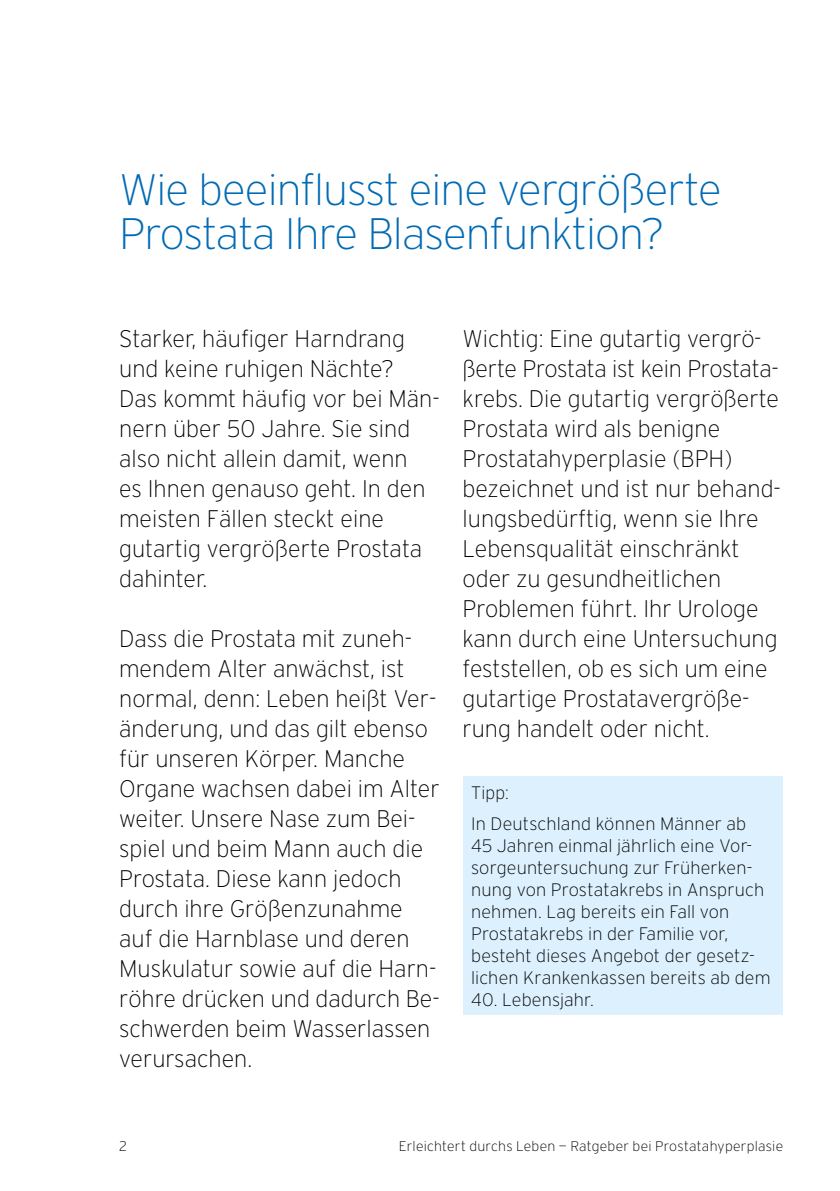
<style>
.page{position:relative;width:840px;height:1191px;background:#fff}
.page>*{position:absolute;margin:0;border:0;box-sizing:border-box;transform-origin:0 0}
.t1{font:200 44px/44px "Interstate";letter-spacing:-.02em;color:#006ab4}
.t2{font:200 24px/30px "Interstate";color:#000}
.t3{font:200 18px/22px "Interstate";letter-spacing:.005em;color:#000}
.t4{font:200 14px "Interstate";letter-spacing:.015em;color:#000}
</style>
<div class="page">
<div style="left:462px;top:776px;width:320px;height:238px;background:#dcf0fd"></div>
<h1 class="t1" style="left:119px;top:167px;width:604px">Wie beeinflusst eine vergrößerte<br>Prostata Ihre Blasenfunktion?</h1>
<p class="t2" style="left:119px;top:323px;width:322px">Starker, häufiger Harndrang und keine ruhigen Nächte?<br>Das kommt häufig vor bei Män&shy;nern über 50 Jahre. Sie sind also nicht allein damit, wenn<br>es Ihnen genauso geht. In den meisten Fällen steckt eine gutartig vergrößerte Prostata dahinter.</p>
<p class="t2" style="left:119px;top:623px;width:322px">Dass die Prostata mit zuneh&shy;mendem Alter anwächst, ist normal, denn: Leben heißt Ver&shy;änderung, und das gilt ebenso für unseren Körper. Manche<br>Organe wachsen dabei im Alter weiter. Unsere Nase zum Bei&shy;spiel und beim Mann auch die<br>Prostata. Diese kann jedoch durch ihre Größenzunahme auf die Harnblase und deren<br>Muskulatur sowie auf die Harn&shy;röhre drücken und dadurch Be&shy;schwerden beim Wasserlassen verursachen.</p>
<p class="t2" style="left:462px;top:323px;width:320px">Wichtig: Eine gutartig vergrö&shy;ßerte Prostata ist kein Prostata&shy;krebs. Die gutartig vergrößerte<br>Prostata wird als benigne<br>Prostatahyperplasie (BPH) bezeichnet und ist nur behand&shy;lungsbedürftig, wenn sie Ihre<br>Lebensqualität einschränkt oder zu gesundheitlichen<br>Problemen führt. Ihr Urologe kann durch eine Untersuchung feststellen, ob es sich um eine gutartige Prostatavergröße&shy;rung handelt oder nicht.</p>
<p class="t3" style="left:471px;top:778px;width:276px;line-height:30.6px">Tipp:<br>In Deutschland können Männer ab</p>
<p class="t3" style="left:471px;top:834px;width:301px">45 Jahren einmal jährlich eine Vor&shy;sorgeuntersuchung zur Früherken&shy;nung von Prostatakrebs in Anspruch nehmen. Lag bereits ein Fall von Prostatakrebs in der Familie vor, besteht dieses Angebot der gesetz&shy;lichen Krankenkassen bereits ab dem</p>
<p class="t3" style="left:471px;top:988px;width:124px">40. Lebensjahr.</p>
<p class="t4" style="left:119px;top:1138px;width:9px">2</p>
<p class="t4" style="left:398px;top:1138px;width:386px">Erleichtert durchs Leben — Ratgeber bei Prostatahyperplasie</p>
</div>
